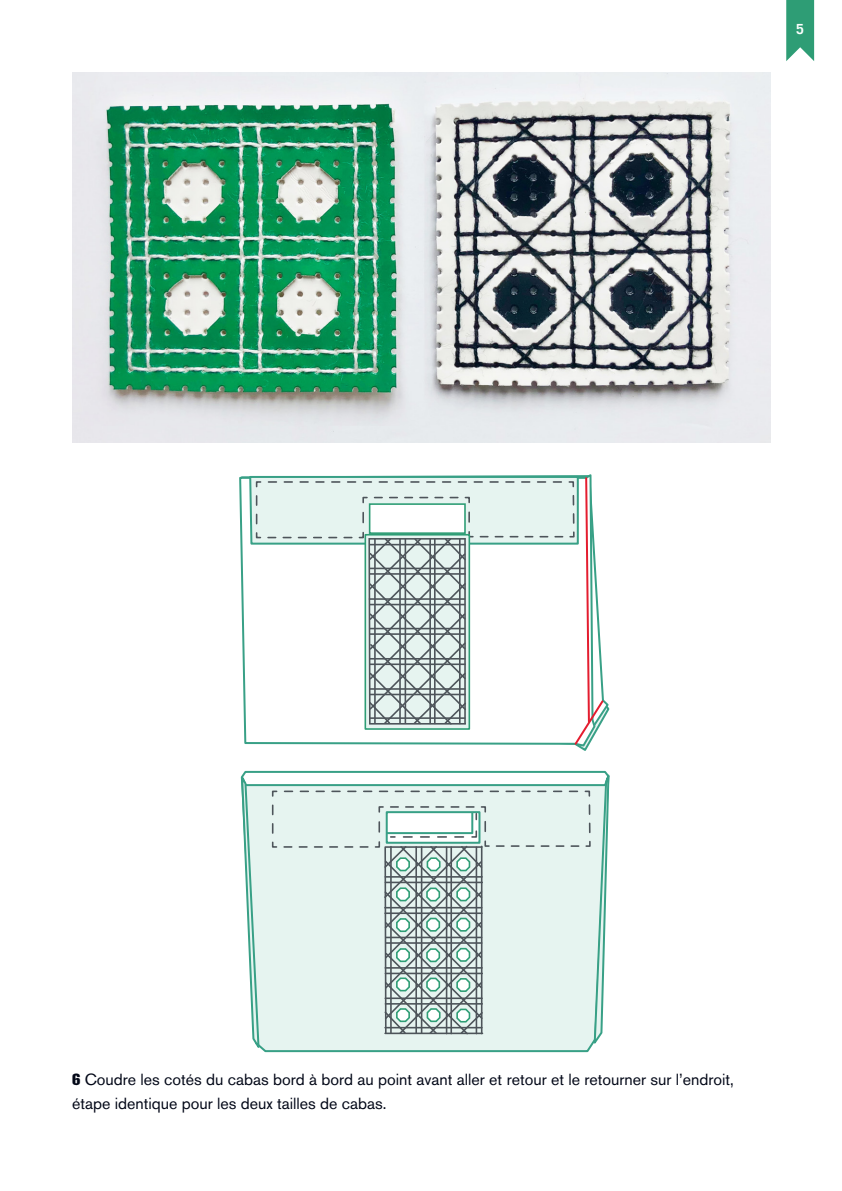
<style>
.page{position:relative;width:842px;height:1191px;background:#fff}
.page>*{position:absolute;margin:0;border:0;box-sizing:border-box;transform-origin:0 0}
.t1{font:700 18px "Trade Gothic LT";color:#fff}
.légendes_schémas{font:16px/24px "Akzidenz Grotesk BQ";color:#020717}
.t2{font:700 14px "Trade Gothic LT";color:#fff}
.s1{font-weight:800}
</style>
<div class="page">
<svg style="left:786px;top:0;width:28px;height:61px;background:#47a885"></svg>
<svg style="left:242px;top:770px;width:365px;height:283px;background:#bbdfd5"></svg>
<svg style="left:240px;top:775px;width:21px;height:278px"></svg>
<svg style="left:271px;top:773px;width:339px;height:276px;background:#d6e5e1"></svg>
<img style="left:72px;top:72px;width:699px;height:370px">
<svg style="left:239px;top:474px;width:353px;height:270px"></svg>
<svg style="left:248px;top:475px;width:362px;height:276px"></svg>
<p class="t2" style="left:796px;top:20px;width:9px">5</p>
<p class="t1" style="left:793px;top:27px;width:12px">5</p>
<p class="légendes_schémas" style="left:72px;top:1067px;width:663px"><span class="s1">6</span> Coudre les cotés du cabas bord à bord au point avant aller et retour et le retourner sur l’endroit, étape identique pour les deux tailles de cabas.</p>
</div>
